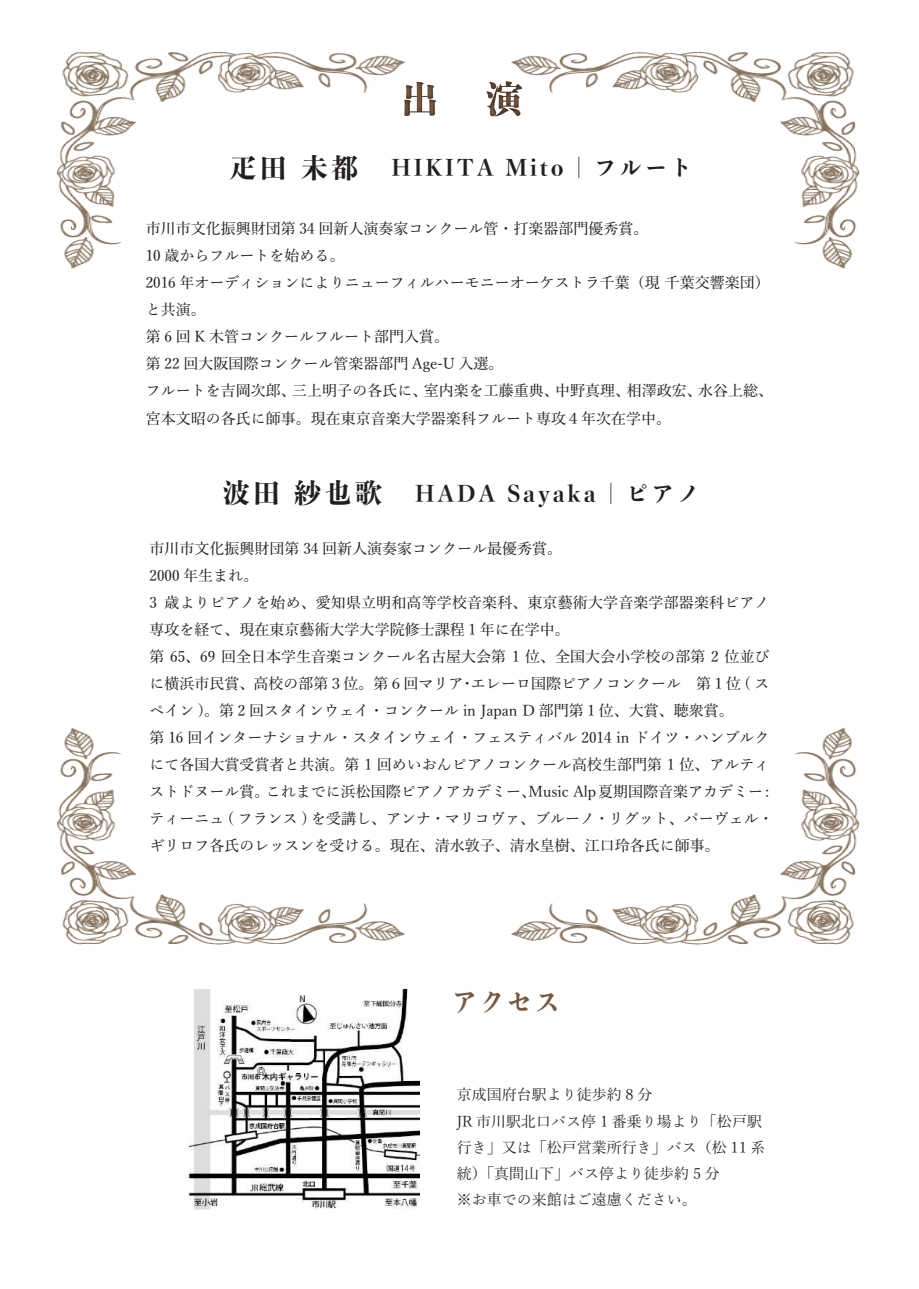
<style>
.page{position:relative;width:919px;height:1289px;background:#fff}
.page>*{position:absolute;margin:0;border:0;box-sizing:border-box;transform-origin:0 0}
.t1{font:800 37.5px "Yu Min";color:#77573e}
.t2{font:800 27px "Yu Min";color:#77573e;scale:.92 1}
.t3{font:800 22.5px "Yu Min";letter-spacing:.125em;color:#231f20}
.t4{font:500 15px/27px "Yu Min";color:#231f20}
.t5{font:15px/26.2px "Yu Min Pr 6 N";color:#231f20}
.s1{font-size:27px}
</style>
<div class="page">
<img style="left:57px;top:52px;width:803px;height:893px">
<svg style="left:404px;top:81px;width:118px;height:35px"></svg>
<img style="left:188px;top:989px;width:231px;height:220px">
<h1 class="t1" style="left:401px;top:70px;width:123px">出　演</h1>
<h3 class="t3" style="left:229px;top:150px;width:464px"><span class="s1">疋田 未都　</span>HIKITA Mito | フルート</h3>
<p class="t4" style="left:146px;top:214px;width:628px">市川市文化振興財団第 34 回新人演奏家コンクール管・打楽器部門優秀賞。<br>10 歳からフルートを始める。<br>2016 年オーディションによりニューフィルハーモニーオーケストラ千葉（現 千葉交響楽団）と共演。<br>第 6 回 K 木管コンクールフルート部門入賞。<br>第 22 回大阪国際コンクール管楽器部門 Age-U 入選。<br>フルートを吉岡次郎、三上明子の各氏に、室内楽を工藤重典、中野真理、相澤政宏、水谷上総、宮本文昭の各氏に師事。現在東京音楽大学器楽科フルート専攻４年次在学中。</p>
<h3 class="t3" style="left:223px;top:476px;width:478px"><span class="s1">波田 紗也歌　</span>HADA Sayaka | ピアノ</h3>
<p class="t4" style="left:149px;top:533px;width:625px">市川市文化振興財団第 34 回新人演奏家コンクール最優秀賞。<br>2000 年生まれ。<br>3 歳よりピアノを始め、愛知県立明和高等学校音楽科、東京藝術大学音楽学部器楽科ピアノ専攻を経て、現在東京藝術大学大学院修士課程 1 年に在学中。<br>第 65、69 回全日本学生音楽コンクール名古屋大会第 1 位、全国大会小学校の部第 2 位並びに横浜市民賞、高校の部第３位。第６回マリア・エレーロ国際ピアノコンクール　第１位 ( スペイン )。第 2 回スタインウェイ・コンクール in Japan D 部門第 1 位、大賞、聴衆賞。<br>第 16 回インターナショナル・スタインウェイ・フェスティバル 2014 in ドイツ・ハンブルクにて各国大賞受賞者と共演。第 1 回めいおんピアノコンクール高校生部門第 1 位、アルティストドヌール賞。これまでに浜松国際ピアノアカデミー、Music Alp夏期国際音楽アカデミー:ティーニュ ( フランス ) を受講し、アンナ・マリコヴァ、ブルーノ・リグット、パーヴェル・ギリロフ各氏のレッスンを受ける。現在、清水敦子、清水皇樹、江口玲各氏に師事。</p>
<h2 class="t2" style="left:452px;top:980px;width:119px">アクセス</h2>
<p class="t5" style="left:456px;top:1080px;width:310px">京成国府台駅より徒歩約 8 分<br>JR 市川駅北口バス停 1 番乗り場より「松戸駅行き」又は「松戸営業所行き」バス（松 11 系統）「真間山下」バス停より徒歩約 5 分<br>※お車での来館はご遠慮ください。</p>
</div>
